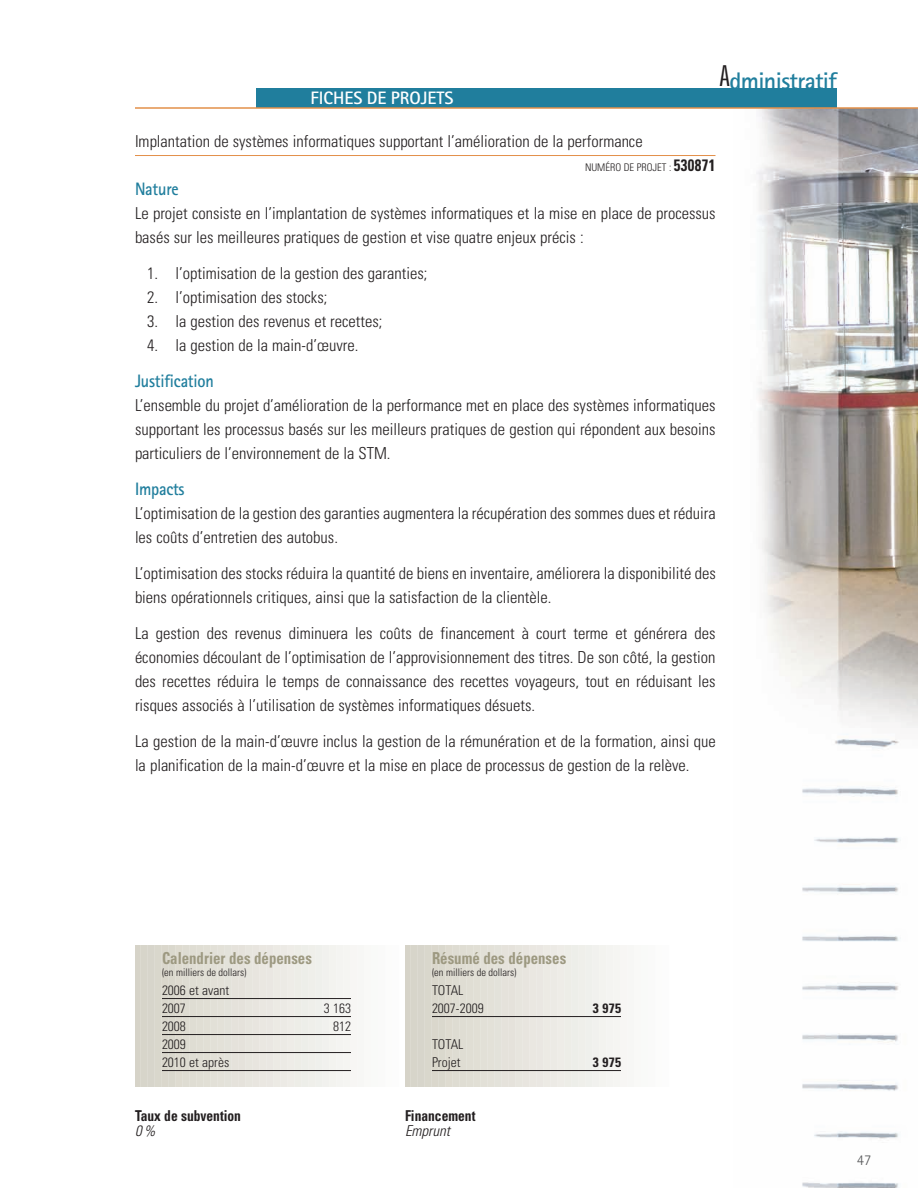
<style>
.page{position:relative;width:918px;height:1188px;background:#fff}
.page>*{position:absolute;margin:0;border:0;box-sizing:border-box;transform-origin:0 0}
.t1{font:700 24px "Rotis Sans Serif";letter-spacing:-.025em;color:#207e9d}
.t2{font:700 18px "Rotis Sans Serif";letter-spacing:-.01em;color:#207e9d;scale:.9 1}
.t3{font:700 18px "Rotis Sans Serif";color:#fff}
.t4{font:300 condensed 16.5px/24px "Univers";color:#231f20}
.t5{font:700 condensed 16.5px "Univers";color:#9d9981;scale:.9 1}
.t6{font:700 condensed 15px "Univers";color:#231f20;scale:.9 1}
.t7{font:italic 300 condensed 15px "Univers";color:#231f20}
.t8{font:300 15px "Rotis Sans Serif";color:#57585a}
.t9{font:300 condensed 13.5px/18px "Univers";color:#231f20}
.t10{font:700 condensed 13.5px "Univers";letter-spacing:.02em;color:#231f20}
.t11{font:300 condensed 10.5px "Univers";color:#231f20}
.s1{font-family:"Univers";font-weight:300;font-stretch:ultra-condensed;font-size:28.8px;color:#231f20}
.s2{font-weight:700;font-size:16.5px}
</style>
<div class="page">
<img style="left:756px;top:109px;width:162px;height:1079px">
<div style="left:256px;top:89px;width:581px;height:19px;background:#207e9d"></div>
<hr style="left:135px;top:107px;width:783px;height:2px;background:#e3904a">
<hr style="left:135px;top:155px;width:581px;height:1px;background:#e3904a">
<div style="left:135px;top:945px;width:5px;height:141px;background:#d6d3c8"></div>
<div style="left:141px;top:945px;width:6px;height:141px;background:#d7d5ca"></div>
<div style="left:148px;top:945px;width:6px;height:141px;background:#d7d5cb"></div>
<div style="left:155px;top:945px;width:6px;height:141px;background:#d9d7cc"></div>
<div style="left:162px;top:945px;width:6px;height:141px;background:#dad7cc"></div>
<div style="left:169px;top:945px;width:6px;height:141px;background:#dad8cd"></div>
<div style="left:176px;top:945px;width:6px;height:141px;background:#dedbd0"></div>
<div style="left:183px;top:945px;width:6px;height:141px;background:#dedcd2"></div>
<div style="left:190px;top:945px;width:6px;height:141px;background:#dfddd3"></div>
<div style="left:197px;top:945px;width:6px;height:141px;background:#e0ded4"></div>
<div style="left:204px;top:945px;width:6px;height:141px;background:#e1dfd5"></div>
<div style="left:211px;top:945px;width:6px;height:141px;background:#e2e0d7"></div>
<div style="left:218px;top:945px;width:6px;height:141px;background:#e3e1d8"></div>
<div style="left:225px;top:945px;width:6px;height:141px;background:#e3e2da"></div>
<div style="left:232px;top:945px;width:6px;height:141px;background:#e5e2db"></div>
<div style="left:239px;top:945px;width:6px;height:141px;background:#e5e2db"></div>
<div style="left:246px;top:945px;width:6px;height:141px;background:#e7e5de"></div>
<div style="left:253px;top:945px;width:6px;height:141px;background:#e8e5df"></div>
<div style="left:260px;top:945px;width:6px;height:141px;background:#eae7e1"></div>
<div style="left:267px;top:945px;width:6px;height:141px;background:#eae7e2"></div>
<div style="left:274px;top:945px;width:6px;height:141px;background:#eceae4"></div>
<div style="left:281px;top:945px;width:6px;height:141px;background:#eceae5"></div>
<div style="left:288px;top:945px;width:6px;height:141px;background:#eeece7"></div>
<div style="left:295px;top:945px;width:6px;height:141px;background:#edede7"></div>
<div style="left:302px;top:945px;width:6px;height:141px;background:#edeee9"></div>
<div style="left:309px;top:945px;width:6px;height:141px;background:#efefea"></div>
<div style="left:316px;top:945px;width:6px;height:141px;background:#eff0ec"></div>
<div style="left:323px;top:945px;width:6px;height:141px;background:#f1f1ee"></div>
<div style="left:330px;top:945px;width:6px;height:141px;background:#f3f3ef"></div>
<div style="left:337px;top:945px;width:6px;height:141px;background:#f4f4f1"></div>
<div style="left:344px;top:945px;width:6px;height:141px;background:#f5f5f2"></div>
<div style="left:351px;top:945px;width:6px;height:141px;background:#f7f6f4"></div>
<div style="left:358px;top:945px;width:6px;height:141px;background:#f7f7f5"></div>
<div style="left:365px;top:945px;width:6px;height:141px;background:#f9f9f7"></div>
<div style="left:372px;top:945px;width:6px;height:141px;background:#f9faf8"></div>
<div style="left:379px;top:945px;width:6px;height:141px;background:#fafaf9"></div>
<div style="left:386px;top:945px;width:6px;height:141px;background:#fcfcfb"></div>
<div style="left:405px;top:945px;width:5px;height:141px;background:#d6d3c8"></div>
<div style="left:411px;top:945px;width:6px;height:141px;background:#d7d5ca"></div>
<div style="left:418px;top:945px;width:6px;height:141px;background:#d7d5cb"></div>
<div style="left:425px;top:945px;width:6px;height:141px;background:#d9d7cc"></div>
<div style="left:432px;top:945px;width:6px;height:141px;background:#dad7cc"></div>
<div style="left:439px;top:945px;width:6px;height:141px;background:#dad8cd"></div>
<div style="left:446px;top:945px;width:6px;height:141px;background:#dedbd0"></div>
<div style="left:453px;top:945px;width:6px;height:141px;background:#dedcd2"></div>
<div style="left:460px;top:945px;width:6px;height:141px;background:#dfddd3"></div>
<div style="left:467px;top:945px;width:6px;height:141px;background:#e0ded4"></div>
<div style="left:474px;top:945px;width:6px;height:141px;background:#e1dfd5"></div>
<div style="left:481px;top:945px;width:6px;height:141px;background:#e2e0d7"></div>
<div style="left:488px;top:945px;width:6px;height:141px;background:#e3e1d8"></div>
<div style="left:495px;top:945px;width:6px;height:141px;background:#e3e2da"></div>
<div style="left:502px;top:945px;width:6px;height:141px;background:#e5e2db"></div>
<div style="left:509px;top:945px;width:6px;height:141px;background:#e5e2db"></div>
<div style="left:516px;top:945px;width:6px;height:141px;background:#e7e5de"></div>
<div style="left:523px;top:945px;width:6px;height:141px;background:#e8e5df"></div>
<div style="left:530px;top:945px;width:6px;height:141px;background:#eae7e1"></div>
<div style="left:537px;top:945px;width:6px;height:141px;background:#eae7e2"></div>
<div style="left:544px;top:945px;width:6px;height:141px;background:#eceae4"></div>
<div style="left:551px;top:945px;width:6px;height:141px;background:#eceae5"></div>
<div style="left:558px;top:945px;width:6px;height:141px;background:#eeece7"></div>
<div style="left:565px;top:945px;width:6px;height:141px;background:#edede7"></div>
<div style="left:572px;top:945px;width:6px;height:141px;background:#edeee9"></div>
<div style="left:579px;top:945px;width:6px;height:141px;background:#efefea"></div>
<div style="left:586px;top:945px;width:6px;height:141px;background:#eff0ec"></div>
<div style="left:593px;top:945px;width:6px;height:141px;background:#f1f1ee"></div>
<div style="left:600px;top:945px;width:6px;height:141px;background:#f3f3ef"></div>
<div style="left:607px;top:945px;width:6px;height:141px;background:#f4f4f1"></div>
<div style="left:614px;top:945px;width:6px;height:141px;background:#f5f5f2"></div>
<div style="left:621px;top:945px;width:6px;height:141px;background:#f7f6f4"></div>
<div style="left:628px;top:945px;width:6px;height:141px;background:#f7f7f5"></div>
<div style="left:635px;top:945px;width:6px;height:141px;background:#f9f9f7"></div>
<div style="left:642px;top:945px;width:6px;height:141px;background:#f9faf8"></div>
<div style="left:649px;top:945px;width:6px;height:141px;background:#fafaf9"></div>
<div style="left:656px;top:945px;width:6px;height:141px;background:#fcfcfb"></div>
<hr style="left:162px;top:998px;width:189px;height:1px;background:#231f20">
<hr style="left:162px;top:1016px;width:189px;height:1px;background:#231f20">
<hr style="left:162px;top:1034px;width:189px;height:1px;background:#231f20">
<hr style="left:162px;top:1052px;width:189px;height:1px;background:#231f20">
<hr style="left:162px;top:1070px;width:189px;height:1px;background:#231f20">
<hr style="left:432px;top:1016px;width:189px;height:1px;background:#231f20">
<hr style="left:432px;top:1070px;width:189px;height:1px;background:#231f20">
<h1 class="t1" style="left:719px;top:72px;width:119px"><span class="s1">A</span>dministratif</h1>
<p class="t3" style="left:310px;top:92px;width:145px">FICHES DE PROJETS</p>
<p class="t4" style="left:135px;top:131px;width:509px">Implantation de systèmes informatiques supportant l’amélioration de la performance</p>
<p class="t11" style="left:585px;top:163px;width:132px">NUMÉRO DE PROJET : <span class="s2">530871</span></p>
<p class="t2" style="left:135px;top:182px;width:50px">Nature</p>
<p class="t4" style="left:135px;top:203px;width:582px">Le projet consiste en l’implantation de systèmes informatiques et la mise en place de processus basés sur les meilleures pratiques de gestion et vise quatre enjeux précis :</p>
<p class="t4" style="left:147px;top:263px;width:282px">1. l’optimisation de la gestion des garanties;</p>
<p class="t4" style="left:147px;top:287px;width:182px">2. l’optimisation des stocks;</p>
<p class="t4" style="left:147px;top:311px;width:237px">3. la gestion des revenus et recettes;</p>
<p class="t4" style="left:147px;top:335px;width:213px">4. la gestion de la main-d’œuvre.</p>
<p class="t2" style="left:135px;top:374px;width:89px">Justification</p>
<p class="t4" style="left:135px;top:395px;width:582px;text-align:justify">L’ensemble du projet d’amélioration de la performance met en place des systèmes informatiques supportant les processus basés sur les meilleurs pratiques de gestion qui répondent aux besoins particuliers de l’environnement de la STM.</p>
<p class="t2" style="left:135px;top:482px;width:57px">Impacts</p>
<p class="t4" style="left:135px;top:503px;width:582px">L’optimisation de la gestion des garanties augmentera la récupération des sommes dues et réduira les coûts d’entretien des autobus.</p>
<p class="t4" style="left:135px;top:563px;width:582px">L’optimisation des stocks réduira la quantité de biens en inventaire, améliorera la disponibilité des biens opérationnels critiques, ainsi que la satisfaction de la clientèle.</p>
<p class="t4" style="left:135px;top:623px;width:582px;text-align:justify">La gestion des revenus diminuera les coûts de financement à court terme et générera des économies découlant de l’optimisation de l’approvisionnement des titres. De son côté, la gestion des recettes réduira le temps de connaissance des recettes voyageurs, tout en réduisant les risques associés à l’utilisation de systèmes informatiques désuets.</p>
<p class="t4" style="left:135px;top:731px;width:582px">La gestion de la main-d’œuvre inclus la gestion de la rémunération et de la formation, ainsi que la planification de la main-d’œuvre et la mise en place de processus de gestion de la relève.</p>
<p class="t5" style="left:162px;top:952px;width:168px">Calendrier des dépenses</p>
<p class="t11" style="left:162px;top:969px;width:86px">(en milliers de dollars)</p>
<p class="t5" style="left:432px;top:952px;width:151px">Résumé des dépenses</p>
<p class="t11" style="left:432px;top:969px;width:86px">(en milliers de dollars)</p>
<p class="t9" style="left:162px;top:983px;width:69px">2006 et avant<br>2007</p>
<p class="t9" style="left:324px;top:1001px;width:29px">3 163</p>
<p class="t9" style="left:432px;top:983px;width:53px">TOTAL<br>2007-2009</p>
<p class="t10" style="left:593px;top:1003px;width:30px">3 975</p>
<p class="t9" style="left:162px;top:1019px;width:25px">2008</p>
<p class="t9" style="left:333px;top:1019px;width:19px">812</p>
<p class="t9" style="left:162px;top:1037px;width:69px">2009<br>2010 et après</p>
<p class="t9" style="left:432px;top:1037px;width:33px">TOTAL<br>Projet</p>
<p class="t10" style="left:593px;top:1057px;width:30px">3 975</p>
<p class="t6" style="left:135px;top:1110px;width:119px">Taux de subvention</p>
<p class="t7" style="left:135px;top:1125px;width:22px">0%</p>
<p class="t6" style="left:405px;top:1110px;width:80px">Financement</p>
<p class="t7" style="left:405px;top:1125px;width:46px">Emprunt</p>
<p class="t8" style="left:857px;top:1154px;width:16px">47</p>
</div>
